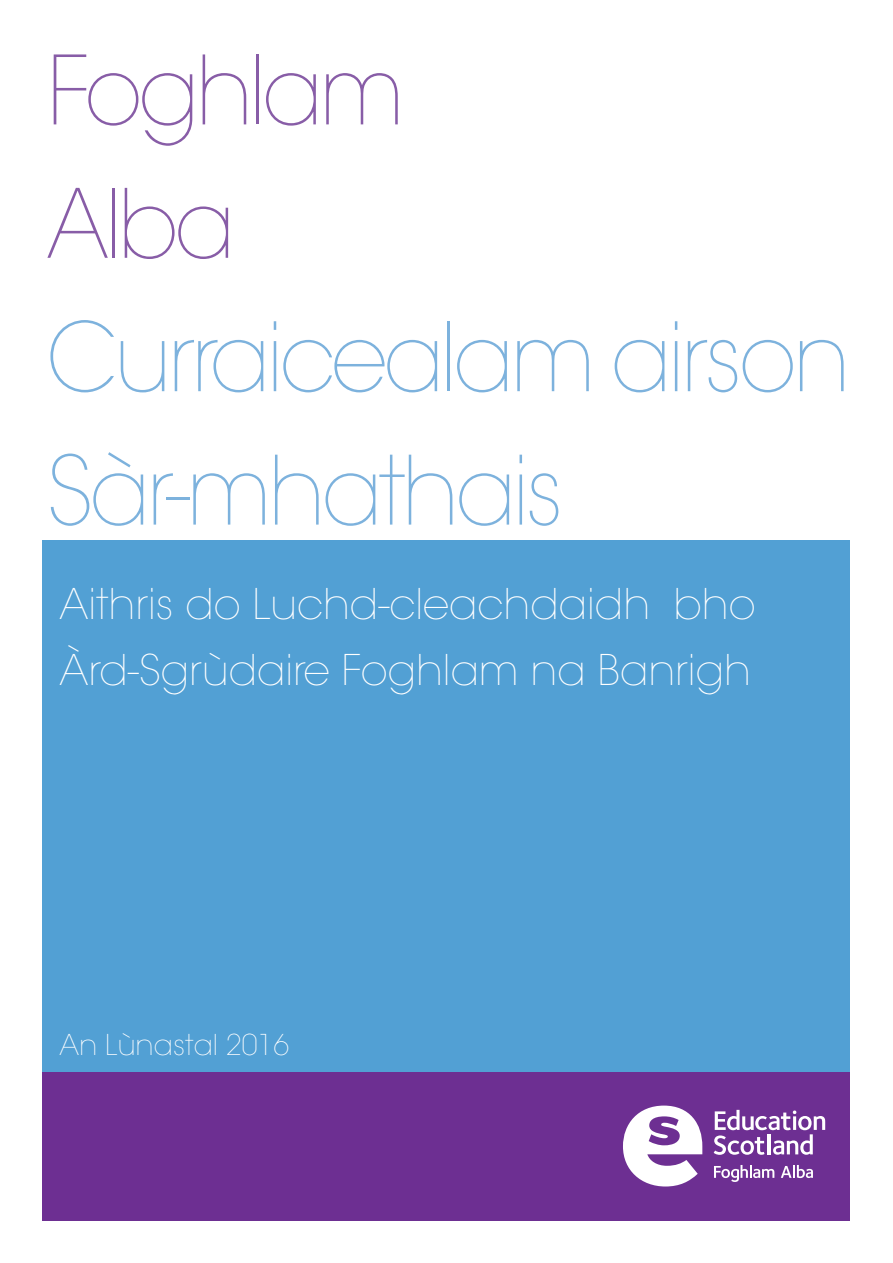
<style>
.page{position:relative;width:893px;height:1263px;background:#fff}
.page>*{position:absolute;margin:0;border:0;box-sizing:border-box;transform-origin:0 0}
.t1{font:200 94.5px "Avant Garde";letter-spacing:-.04em;color:#7db2dd;scale:.95 1}
.t2{font:200 94.5px "Avant Garde";letter-spacing:-.04em;color:#885da7;scale:.95 1}
.t3{font:200 42px "Avant Garde";color:#fff}
.t4{font:200 28.5px "Avant Garde";color:#fff}
</style>
<div class="page">
<div style="left:43px;top:1071px;width:807px;height:149px;background:#6d2f92"></div>
<svg style="left:623px;top:1105px;width:79px;height:81px"></svg>
<svg style="left:714px;top:1110px;width:111px;height:45px"></svg>
<svg style="left:714px;top:1165px;width:60px;height:17px"></svg>
<svg style="left:781px;top:1165px;width:32px;height:13px"></svg>
<div style="left:43px;top:540px;width:807px;height:531px;background:#52a0d4"></div>
<p class="t2" style="left:47px;top:35px;width:378px">Foghlam</p>
<p class="t2" style="left:47px;top:168px;width:200px">Alba</p>
<p class="t1" style="left:47px;top:301px;width:847px">Curraicealam airson</p>
<p class="t1" style="left:47px;top:435px;width:546px">Sàr-mhathais</p>
<p class="t3" style="left:60px;top:579px;width:698px">Aithris do Luchd-cleachdaidh bho</p>
<p class="t3" style="left:60px;top:645px;width:693px">Àrd-Sgrùdaire Foghlam na Banrigh</p>
<p class="t4" style="left:60px;top:1028px;width:231px">An Lùnastal 2016</p>
</div>
